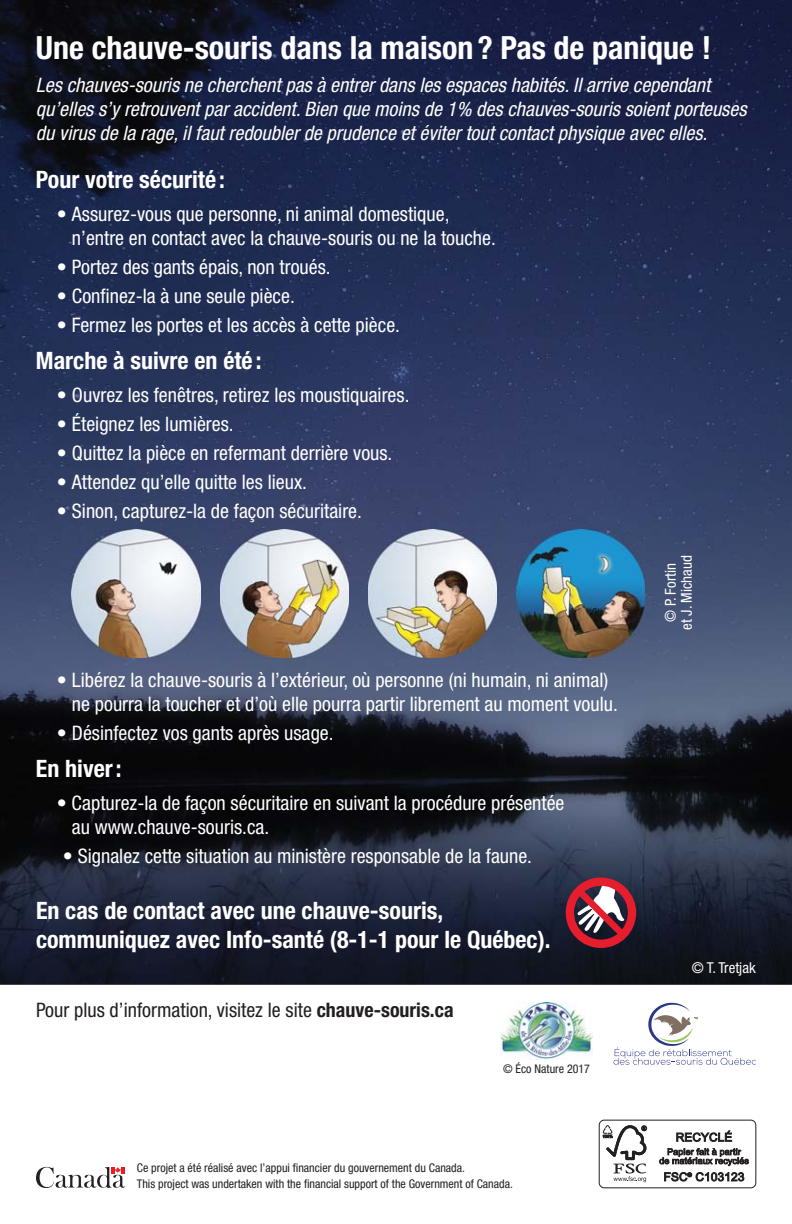
<style>
.page{position:relative;width:792px;height:1224px;background:#fff}
.page>*{position:absolute;margin:0;border:0;box-sizing:border-box;transform-origin:0 0}
.t1{font:700 condensed 32px "Helvetica Neue LT Std";color:#fff}
.t2{font:700 condensed 24px/28.8px "Helvetica Neue LT Std";color:#fff}
.t3{font:condensed 20px/24px "Helvetica Neue LT Std";color:#fff}
.t4{font:italic condensed 20px/24px "Helvetica Neue LT Std";color:#fff}
.t5{font:condensed 20px "Helvetica Neue LT Std";color:#231f20}
.t6{font:condensed 15px/16px "Helvetica Neue LT Std";color:#fff;text-align:center}
.t7{font:condensed 12px/16px "Helvetica Neue LT Std";color:#231f20}
.s1{font-weight:700}
</style>
<div class="page">
<img style="left:0;top:0;width:792px;height:985px">
<div style="left:599px;top:1120px;width:157px;height:68px;border:1px solid #231f20;border-radius:5px"></div>
<svg style="left:603px;top:1125px;width:44px;height:57px"></svg>
<svg style="left:677px;top:1131px;width:55px;height:11px"></svg>
<svg style="left:659px;top:1148px;width:90px;height:18px"></svg>
<svg style="left:664px;top:1172px;width:80px;height:9px"></svg>
<img style="left:501px;top:1003px;width:91px;height:57px">
<svg style="left:614px;top:1003px;width:142px;height:62px"></svg>
<svg style="left:36px;top:1167px;width:89px;height:21px"></svg>
<img style="left:72px;top:530px;width:128px;height:128px">
<img style="left:220px;top:530px;width:128px;height:128px">
<img style="left:368px;top:530px;width:129px;height:128px">
<img style="left:517px;top:530px;width:128px;height:128px">
<svg style="left:566px;top:877px;width:70px;height:71px;background:#904351"></svg>
<h1 class="t1" style="left:36px;top:36px;width:677px">Une chauve-souris dans la maison ? Pas de panique !</h1>
<p class="t4" style="left:36px;top:75px;width:712px">Les chauves-souris ne cherchent pas à entrer dans les espaces habités. Il arrive cependant qu’elles s’y retrouvent par accident. Bien que moins de 1% des chauves-souris soient porteuses du virus de la rage, il faut redoubler de prudence et éviter tout contact physique avec elles.</p>
<p class="t2" style="left:36px;top:167px;width:190px">Pour votre sécurité :</p>
<p class="t3" style="left:72px;top:204px;width:425px;text-indent:-15px">• Assurez-vous que personne, ni animal domestique, n’entre en contact avec la chauve-souris ou ne la touche.</p>
<p class="t3" style="left:57px;top:257px;width:275px">• Portez des gants épais, non troués.</p>
<p class="t3" style="left:57px;top:286px;width:239px">• Confinez-la à une seule pièce.</p>
<p class="t3" style="left:57px;top:315px;width:345px">• Fermez les portes et les accès à cette pièce.</p>
<p class="t2" style="left:36px;top:349px;width:227px">Marche à suivre en été :</p>
<p class="t3" style="left:57px;top:386px;width:354px">• Ouvrez les fenêtres, retirez les moustiquaires.</p>
<p class="t3" style="left:57px;top:415px;width:178px">• Éteignez les lumières.</p>
<p class="t3" style="left:57px;top:444px;width:337px">• Quittez la pièce en refermant derrière vous.</p>
<p class="t3" style="left:57px;top:473px;width:252px">• Attendez qu’elle quitte les lieux.</p>
<p class="t3" style="left:57px;top:502px;width:307px">• Sinon, capturez-la de façon sécuritaire.</p>
<p class="t3" style="left:72px;top:670px;width:547px;text-indent:-15px">• Libérez la chauve-souris à l’extérieur, où personne (ni humain, ni animal) ne pourra la toucher et d’où elle pourra partir librement au moment voulu.</p>
<p class="t3" style="left:57px;top:723px;width:278px">• Désinfectez vos gants après usage.</p>
<p class="t2" style="left:36px;top:757px;width:87px">En hiver :</p>
<p class="t3" style="left:72px;top:794px;width:494px;text-indent:-15px">• Capturez-la de façon sécuritaire en suivant la procédure présentée au www.chauve-souris.ca.</p>
<p class="t3" style="left:63px;top:847px;width:471px">• Signalez cette situation au ministère responsable de la faune.</p>
<p class="t2" style="left:36px;top:899px;width:516px">En cas de contact avec une chauve-souris, communiquez avec Info-santé (8-1-1 pour le Québec).</p>
<p class="t5" style="left:36px;top:1003px;width:419px">Pour plus d’information, visitez le site <span class="s1">chauve-souris.ca</span></p>
<p class="t7" style="left:503px;top:1063px;width:88px">© Éco Nature 2017</p>
<p class="t7" style="left:137px;top:1161px;width:378px">Ce projet a été réalisé avec l’appui financier du gouvernement du Canada.<br>This project was undertaken with the financial support of the Government of Canada.</p>
<p class="t6" style="left:664px;top:630px;width:76px;rotate:-90deg">© P. Fortin<br>et J. Michaud</p>
<p class="t6" style="left:692px;top:962px;width:65px">© T. Tretjak</p>
</div>
